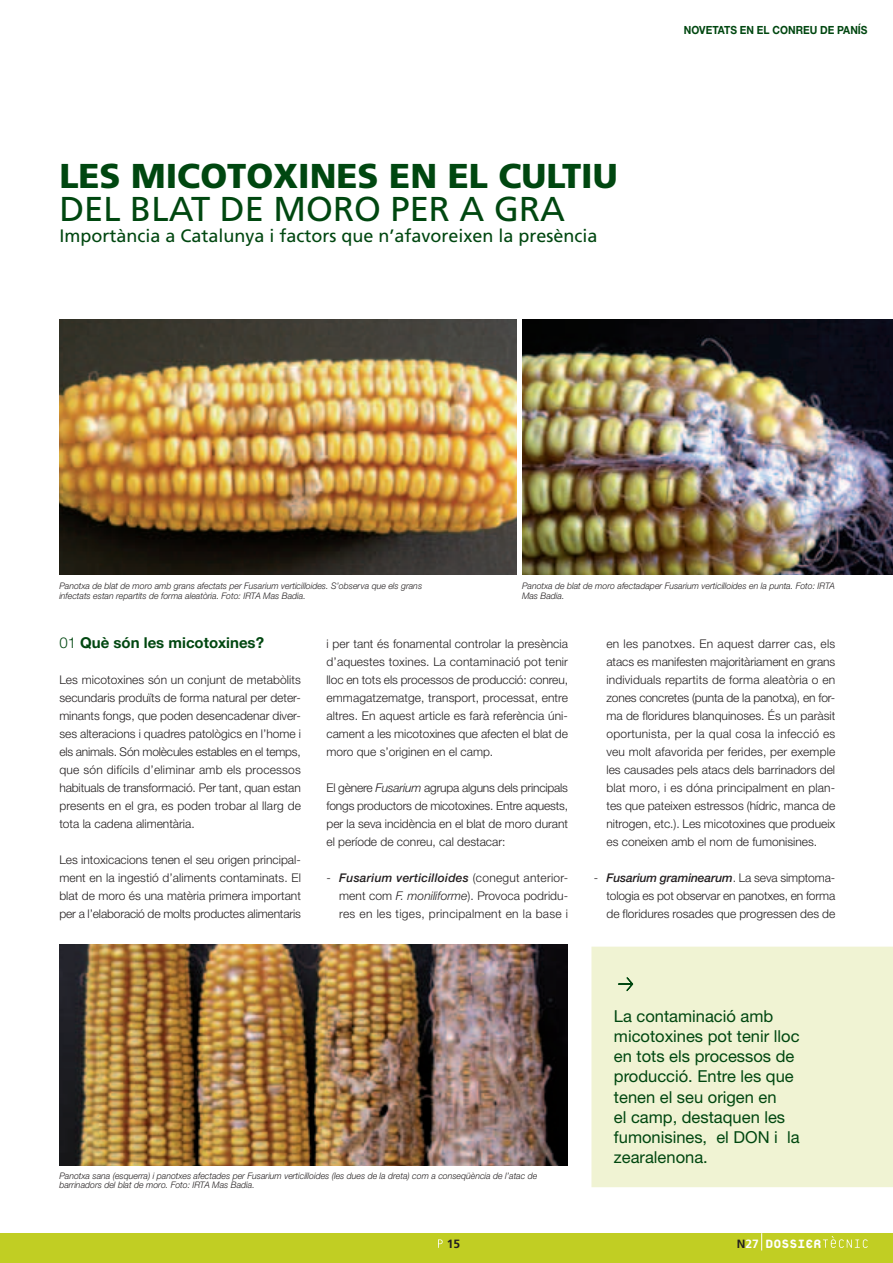
<style>
.page{position:relative;width:893px;height:1263px;background:#fff}
.page>*{position:absolute;margin:0;border:0;box-sizing:border-box;transform-origin:0 0}
.t1{font:900 34.5px "Frutiger";color:#004710}
.t2{font:34.5px "Frutiger";color:#004710}
.t3{font:18px "Frutiger";color:#004710}
.t4{font:800 18px "Platelet";color:#fff;scale:.96 1}
.t5{font:16.5px/20.2px "Helvetica Neue";color:#004710}
.t6{font:700 15px "Helvetica Neue";color:#004710}
.t7{font:300 12px/18px "Helvetica Neue";color:#231f20;text-align:justify}
.t8{font:700 12px "Frutiger";color:#231f20}
.t9{font:700 11.25px "Helvetica Neue";color:#004710;scale:.91 1}
.t10{font:italic 300 9px/9.8px "Helvetica Neue";color:#231f20}
.s1{font-weight:300}
.s2{font-style:italic}
.s3{font-weight:500;font-style:italic}
.s4{font-family:"Frutiger";font-weight:700;font-size:12px;color:#231f20}
.s5{font-family:"Frutiger";font-weight:700;font-size:12px}
</style>
<div class="page">
<div style="left:1px;top:1233px;width:891px;height:29px;background:#c1ce23"></div>
<svg style="left:761px;top:1233px;width:1px;height:17px"></svg>
<svg style="left:822px;top:1236px;width:45px;height:12px"></svg>
<svg style="left:438px;top:1239px;width:4px;height:9px"></svg>
<img style="left:59px;top:945px;width:508px;height:221px">
<img style="left:59px;top:320px;width:457px;height:255px">
<img style="left:522px;top:320px;width:370px;height:255px">
<div style="left:591px;top:947px;width:301px;height:240px;background:#f0f3d3"></div>
<svg style="left:618px;top:977px;width:15px;height:14px"></svg>
<h1 class="t1" style="left:59px;top:163px;width:559px">LES MICOTOXINES EN EL CULTIU</h1>
<h1 class="t2" style="left:59px;top:196px;width:507px">DEL BLAT DE MORO PER A GRA</h1>
<h2 class="t3" style="left:59px;top:229px;width:539px">Importància a Catalunya i factors que n’afavoreixen la presència</h2>
<p class="t9" style="left:683px;top:26px;width:203px">NOVETATS EN EL CONREU DE PANÍS</p>
<p class="t10" style="left:59px;top:582px;width:364px">Panotxa de blat de moro amb grans afectats per Fusarium verticilloides. S’observa que els grans infectats estan repartits de forma aleatòria. Foto: IRTA Mas Badia.</p>
<p class="t10" style="left:522px;top:582px;width:314px">Panotxa de blat de moro afectadaper Fusarium verticilloides en la punta. Foto: IRTA<br>Mas Badia.</p>
<p class="t6" style="left:59px;top:637px;width:206px"><span class="s1">01</span> Què són les micotoxines?</p>
<p class="t7" style="left:59px;top:672px;width:243px">Les micotoxines són un conjunt de metabòlits secundaris produïts de forma natural per deter&shy;minants fongs, que poden desencadenar diver&shy;ses alteracions i quadres patològics en l’home i els animals. Són molècules estables en el temps, que són difícils d’eliminar amb els processos habituals de transformació. Per tant, quan estan presents en el gra, es poden trobar al llarg de tota la cadena alimentària.</p>
<p class="t7" style="left:59px;top:852px;width:243px">Les intoxicacions tenen el seu origen principal&shy;ment en la ingestió d’aliments contaminats. El blat de moro és una matèria primera important per a l’elaboració de molts productes alimentaris</p>
<p class="t7" style="left:326px;top:636px;width:243px">i per tant és fonamental controlar la presència d’aquestes toxines. La contaminació pot tenir lloc en tots els processos de producció: conreu, emmagatzematge, transport, processat, entre altres. En aquest article es farà referència úni&shy;cament a les micotoxines que afecten el blat de moro que s’originen en el camp.</p>
<p class="t7" style="left:326px;top:780px;width:243px">El gènere <span class="s2">Fusarium</span> agrupa alguns dels principals fongs productors de micotoxines. Entre aquests, per la seva incidència en el blat de moro durant el període de conreu, cal destacar:</p>
<p class="t7" style="left:339px;top:870px;width:230px;text-indent:-13px">- <span class="s3">Fusarium verticilloides</span> (conegut anterior&shy;ment com <span class="s2">F. moniliforme</span>). Provoca podridu&shy;res en les tiges, principalment en la base i</p>
<p class="t7" style="left:606px;top:636px;width:230px">en les panotxes. En aquest darrer cas, els atacs es manifesten majoritàriament en grans individuals repartits de forma aleatòria o en zones concretes (punta de la panotxa), en for&shy;ma de floridures blanquinoses. És un paràsit oportunista, per la qual cosa la infecció es veu molt afavorida per ferides, per exemple les causades pels atacs dels barrinadors del blat moro, i es dóna principalment en plan&shy;tes que pateixen estressos (hídric, manca de nitrogen, etc.). Les micotoxines que produeix es coneixen amb el nom de fumonisines.</p>
<p class="t7" style="left:606px;top:870px;width:230px;text-indent:-13px">- <span class="s3">Fusarium graminearum</span>. La seva simptoma&shy;tologia es pot observar en panotxes, en forma de floridures rosades que progressen des de</p>
<p class="t10" style="left:59px;top:1171px;width:479px">Panotxa sana (esquerra) i panotxes afectades per Fusarium verticilloides (les dues de la dreta) com a conseqüència de l’atac de barrinadors del blat de moro. Foto: IRTA Mas Badia.</p>
<h3 class="t5" style="left:614px;top:1007px;width:187px">La contaminació amb micotoxines pot tenir lloc en tots els processos de producció. Entre les que tenen el seu origen en<br>el camp, destaquen les fumonisines, el DON i la zearalenona.</h3>
<p class="t8" style="left:447px;top:1239px;width:15px">15</p>
<h2 class="t4" style="left:737px;top:1236px;width:89px"><span class="s4">N</span><span class="s5">27</span> DOSSIER</h2>
</div>
